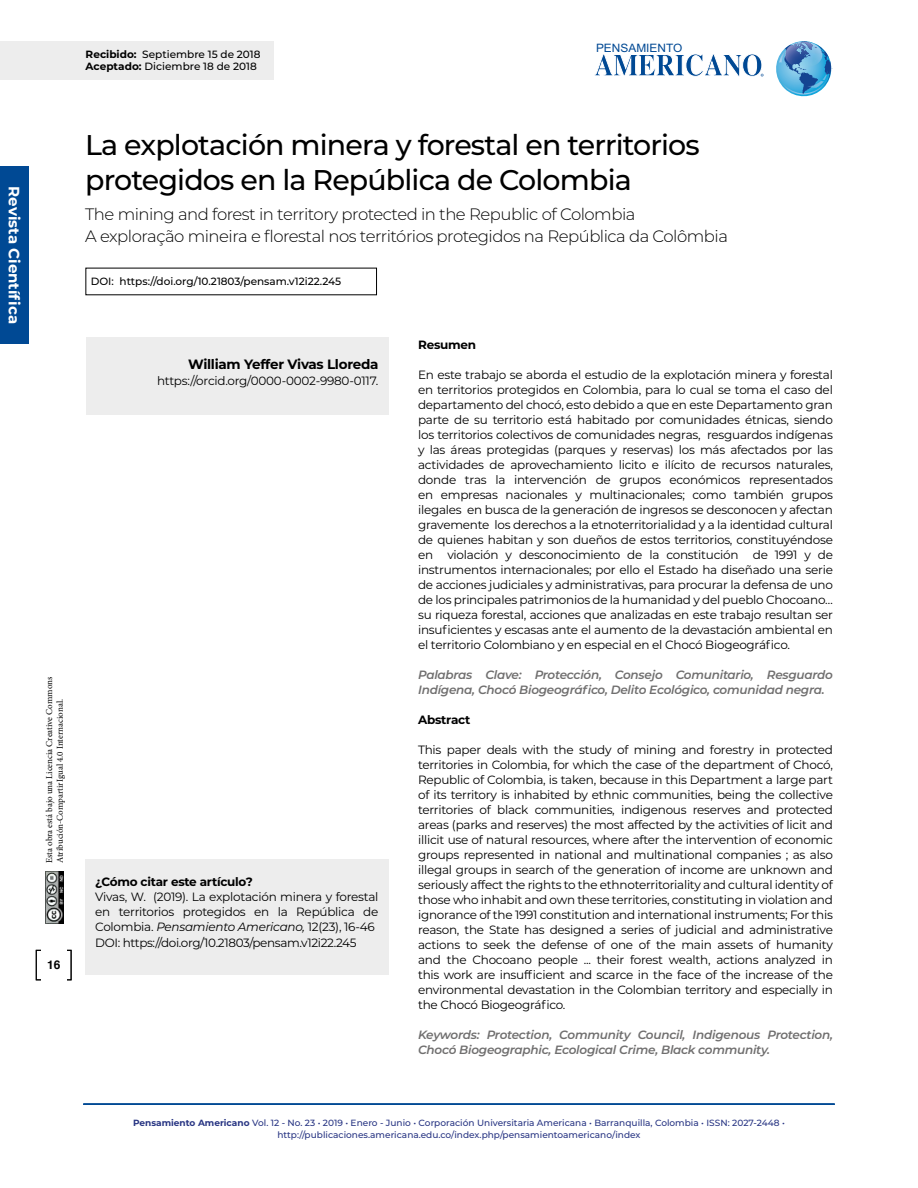
<style>
.page{position:relative;width:918px;height:1188px;background:#fff}
.page>*{position:absolute;margin:0;border:0;box-sizing:border-box;transform-origin:0 0}
.t1{font:500 28.5px/34.5px "Montserrat";letter-spacing:-.03em;color:#000}
.t2{font:300 16.5px/22.5px "Montserrat";letter-spacing:-.03em;color:#000}
.t3{font:700 15px "Montserrat";color:#fff}
.t4{font:700 13.5px "Montserrat";letter-spacing:-.02em;color:#000}
.t5{font:12px/15px "Montserrat";letter-spacing:-.02em;color:#000;text-align:justify}
.t6{font:italic 600 12px/15px "Montserrat";letter-spacing:-.02em;color:#706f6f}
.t7{font:700 12px "Montserrat";letter-spacing:-.02em;color:#000}
.t8{font:700 12px "Helvetica";color:#000}
.t9{font:11.55px "Arial";color:#004994}
.t10{font:500 10.5px/12.6px "Montserrat";color:#000}
.t11{font:500 9px/12px "Montserrat";color:#283583;text-align:center}
.t12{font:9px/10.8px "Minion Pro";color:#000}
.s1{font-weight:700}
.s2{font-style:italic}
</style>
<div class="page">
<div style="left:36px;top:950px;width:35px;height:30px;border:1px solid #000"></div>
<div style="left:41px;top:949px;width:25px;height:32px;background:#fff"></div>
<div style="left:0;top:167px;width:29px;height:177px;background:#004994"></div>
<svg style="left:776px;top:41px;width:57px;height:56px"></svg>
<svg style="left:595px;top:54px;width:169px;height:23px"></svg>
<img style="left:46px;top:871px;width:18px;height:53px">
<div style="left:0;top:41px;width:274px;height:39px;background:#ededed"></div>
<hr style="left:83px;top:1103px;width:752px;height:2px;background:#004994">
<div style="left:86px;top:338px;width:303px;height:77px;background:#ededed"></div>
<div style="left:85px;top:859px;width:304px;height:115px;background:#ededed"></div>
<p class="t3" style="left:25px;top:186px;width:139px;rotate:90deg">Revista Científica</p>
<p class="t10" style="left:86px;top:47px;width:176px"><span class="s1">Recibido:</span> Septiembre 15 de 2018<br><span class="s1">Aceptado:</span> Diciembre 18 de 2018</p>
<p class="t9" style="left:596px;top:40px;width:88px">PENSAMIENTO</p>
<h1 class="t1" style="left:85px;top:127px;width:616px">La explotación minera y forestal en territorios protegidos en la República de Colombia</h1>
<h2 class="t2" style="left:85px;top:202px;width:644px">The mining and forest in territory protected in the Republic of Colombia<br>A exploração mineira e florestal nos territórios protegidos na República da Colômbia</h2>
<p class="t10" style="left:91px;top:274px;width:252px">DOI: https://doi.org/10.21803/pensam.v12i22.245</p>
<p class="t4" style="left:188px;top:354px;width:192px">William Yeffer Vivas Lloreda</p>
<p class="t5" style="left:157px;top:373px;width:223px">https://orcid.org/0000-0002-9980-0117.</p>
<p class="t12" style="left:44px;top:863px;width:188px;rotate:-90deg">Esta obra está bajo una Licencia Creative Commons<br>Atribución-CompartirIgual 4.0 Internacional.</p>
<p class="t8" style="left:47px;top:955px;width:15px">16</p>
<p class="t7" style="left:95px;top:873px;width:159px">¿Cómo citar este artículo?</p>
<p class="t5" style="left:95px;top:889px;width:285px">Vivas, W. (2019). La explotación minera y forestal en territorios protegidos en la República de Colombia. <span class="s2">Pensamiento Americano,</span> 12(23), 16-46</p>
<p class="t5" style="left:95px;top:935px;width:263px">DOI: https://doi.org/10.21803/pensam.v12i22.245</p>
<p class="t7" style="left:418px;top:336px;width:60px">Resumen</p>
<p class="t5" style="left:418px;top:367px;width:416px">En este trabajo se aborda el estudio de la explotación minera y forestal en territorios protegidos en Colombia, para lo cual se toma el caso del departamento del chocó, esto debido a que en este Departamento gran parte de su territorio está habitado por comunidades étnicas, siendo los territorios colectivos de comunidades negras, resguardos indígenas y las áreas protegidas (parques y reservas) los más afectados por las actividades de aprovechamiento licito e ilícito de recursos naturales, donde tras la intervención de grupos económicos representados en empresas nacionales y multinacionales; como también grupos ilegales en busca de la generación de ingresos se desconocen y afectan gravemente los derechos a la etnoterritorialidad y a la identidad cultural de quienes habitan y son dueños de estos territorios, constituyéndose en violación y desconocimiento de la constitución de 1991 y de instrumentos internacionales; por ello el Estado ha diseñado una serie de acciones judiciales y administrativas, para procurar la defensa de uno de los principales patrimonios de la humanidad y del pueblo Chocoano… su riqueza forestal, acciones que analizadas en este trabajo resultan ser insuficientes y escasas ante el aumento de la devastación ambiental en el territorio Colombiano y en especial en el Chocó Biogeográfico.</p>
<p class="t6" style="left:418px;top:667px;width:416px">Palabras Clave: Protección, Consejo Comunitario, Resguardo<br>Indígena, Chocó Biogeográfico, Delito Ecológico, comunidad negra.</p>
<p class="t7" style="left:418px;top:711px;width:54px">Abstract</p>
<p class="t5" style="left:418px;top:742px;width:416px">This paper deals with the study of mining and forestry in protected territories in Colombia, for which the case of the department of Chocó, Republic of Colombia, is taken, because in this Department a large part of its territory is inhabited by ethnic communities, being the collective territories of black communities, indigenous reserves and protected areas (parks and reserves) the most affected by the activities of licit and illicit use of natural resources, where after the intervention of economic groups represented in national and multinational companies ; as also illegal groups in search of the generation of income are unknown and seriously affect the rights to the ethnoterritoriality and cultural identity of those who inhabit and own these territories, constituting in violation and ignorance of the 1991 constitution and international instruments; For this reason, the State has designed a series of judicial and administrative actions to seek the defense of one of the main assets of humanity and the Chocoano people ... their forest wealth, actions analyzed in this work are insufficient and scarce in the face of the increase of the environmental devastation in the Colombian territory and especially in the Chocó Biogeográfico.</p>
<p class="t6" style="left:418px;top:1027px;width:416px">Keywords: Protection, Community Council, Indigenous Protection,<br>Chocó Biogeographic, Ecological Crime, Black community.</p>
<p class="t11" style="left:133px;top:1116px;width:653px"><span class="s1">Pensamiento Americano</span> Vol. 12 - No. 23 • 2019 • Enero - Junio • Corporación Universitaria Americana • Barranquilla, Colombia • ISSN: 2027-2448 • http://publicaciones.americana.edu.co/index.php/pensamientoamericano/index</p>
</div>
